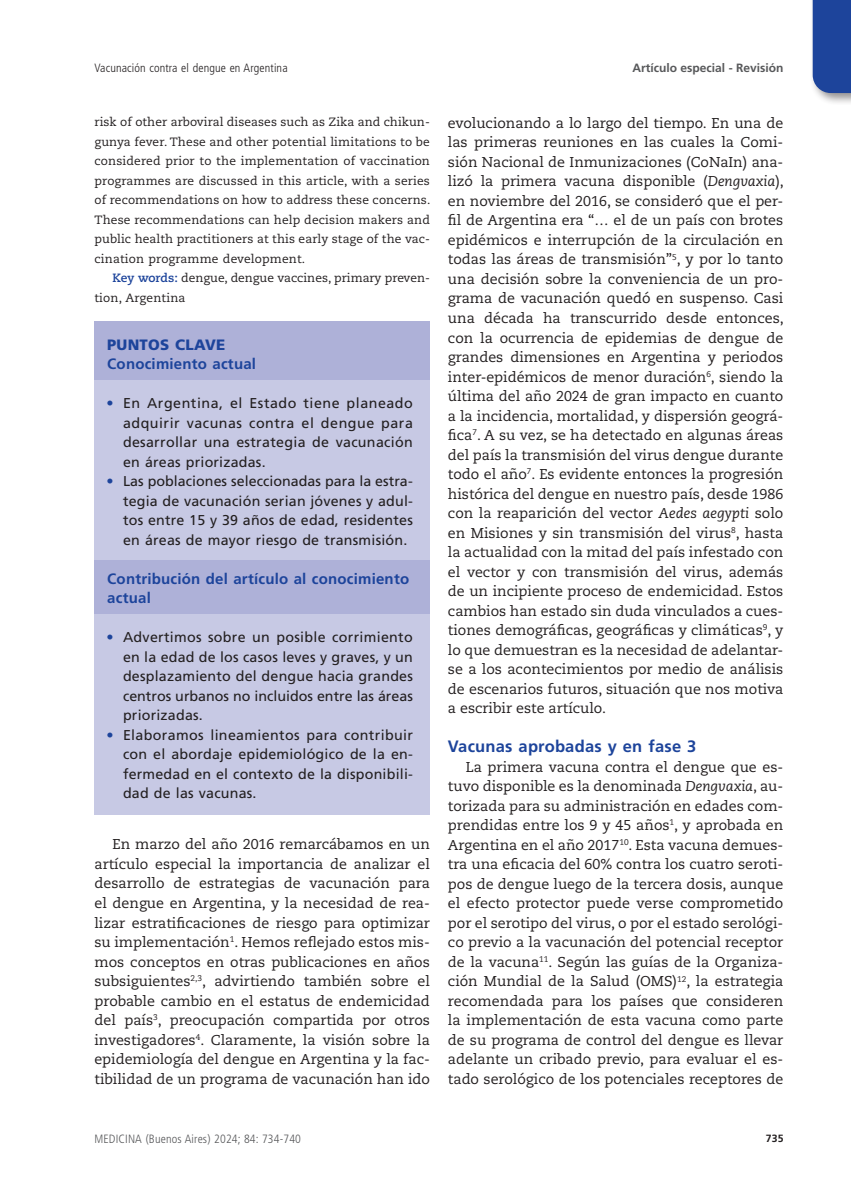
<style>
.page{position:relative;width:851px;height:1191px;background:#fff}
.page>*{position:absolute;margin:0;border:0;box-sizing:border-box;transform-origin:0 0}
.subtit-texto{font:700 16.5px "Frutiger LT Std";letter-spacing:.015em;color:#1d449b}
.subtit-Puntos_clave{font:700 15px/19.5px "Frutiger LT Std";letter-spacing:.015em;color:#1d449b}
.subtit-Puntos_clave-2{font:900 15px "Frutiger LT Std";letter-spacing:.015em;color:#1d449b}
.texto1{font:14.25px/19.5px "Caecilia LT Std";color:#231f20;text-align:justify}
.texto-Pto_clave{font:14.25px/19.5px "Frutiger LT Std";letter-spacing:.015em;color:#231f20;text-align:justify}
.abstract-1{font:12px/19.5px "Caecilia LT Std";letter-spacing:.015em;color:#231f20;text-align:justify}
.abstract{font:12px/19.5px "Caecilia LT Std";color:#231f20}
.t1{font:300 condensed 12px "Frutiger LT Std";letter-spacing:.01em;color:#57585a}
.t2{font:300 condensed 12px "Frutiger LT Std";letter-spacing:.01em;color:#231f20}
.t3{font:700 12px "Frutiger LT Std";color:#57585a}
.t4{font:700 10.5px "Frutiger LT Std";color:#231f20}
.s1{font-weight:700;color:#1d449b}
.s2{color:#1d449b}
.s3{font-style:italic}
</style>
<div class="page">
<div style="left:808px;top:0;width:42px;height:105px;background:#231f20;opacity:.5"></div>
<div style="left:812px;top:0;width:38px;height:93px;background:#1d449b"></div>
<div style="left:94px;top:321px;width:336px;height:32px;background:#aeb1d8"></div>
<div style="left:94px;top:345px;width:336px;height:32px;background:#aeb1d8"></div>
<div style="left:94px;top:365px;width:336px;height:32px;background:#aeb1d8"></div>
<div style="left:94px;top:380px;width:336px;height:103px;background:#c7c9e4"></div>
<div style="left:94px;top:458px;width:336px;height:103px;background:#c7c9e4"></div>
<div style="left:94px;top:560px;width:336px;height:51px;background:#aeb1d8"></div>
<div style="left:94px;top:599px;width:336px;height:32px;background:#aeb1d8"></div>
<div style="left:94px;top:614px;width:336px;height:122px;background:#c7c9e4"></div>
<div style="left:94px;top:712px;width:336px;height:102px;background:#c7c9e4"></div>
<p class="t2" style="left:94px;top:61px;width:195px">Vacunación contra el dengue en Argentina</p>
<p class="t3" style="left:632px;top:61px;width:152px">Artículo especial - Revisión</p>
<p class="abstract-1" style="left:94px;top:112px;width:337px">risk of other arboviral diseases such as Zika and chikun&shy;gunya fever. These and other potential limitations to be considered prior to the implementation of vaccination programmes are discussed in this article, with a series of recommendations on how to address these concerns.<br>These recommendations can help decision makers and public health practitioners at this early stage of the vac&shy;cination programme development.</p>
<p class="abstract" style="left:94px;top:268px;width:337px;text-indent:18px"><span class="s1">Key words:</span> dengue, dengue vaccines, primary preven&shy;tion, Argentina</p>
<p class="subtit-Puntos_clave-2" style="left:107px;top:335px;width:120px">PUNTOS CLAVE</p>
<p class="subtit-Puntos_clave" style="left:107px;top:354px;width:150px">Conocimiento actual</p>
<p class="texto-Pto_clave" style="left:123px;top:394px;width:291px;text-indent:-17px"><span class="s2">•</span> En Argentina, el Estado tiene planeado adquirir vacunas contra el dengue para desarrollar una estrategia de vacunación en áreas priorizadas.</p>
<p class="texto-Pto_clave" style="left:123px;top:472px;width:291px;text-indent:-17px"><span class="s2">•</span> Las poblaciones seleccionadas para la estra&shy;tegia de vacunación serian jóvenes y adul&shy;tos entre 15 y 39 años de edad, residentes en áreas de mayor riesgo de transmisión.</p>
<p class="subtit-Puntos_clave" style="left:107px;top:569px;width:303px">Contribución del artículo al conocimiento actual</p>
<p class="texto-Pto_clave" style="left:123px;top:628px;width:291px;text-indent:-17px"><span class="s2">•</span> Advertimos sobre un posible corrimiento en la edad de los casos leves y graves, y un desplazamiento del dengue hacia grandes centros urbanos no incluidos entre las áreas priorizadas.</p>
<p class="texto-Pto_clave" style="left:123px;top:725px;width:291px;text-indent:-17px"><span class="s2">•</span> Elaboramos lineamientos para contribuir con el abordaje epidemiológico de la en&shy;fermedad en el contexto de la disponibili&shy;dad de las vacunas.</p>
<p class="texto1" style="left:94px;top:835px;width:337px;text-indent:18px">En marzo del año 2016 remarcábamos en un artículo especial la importancia de analizar el desarrollo de estrategias de vacunación para el dengue en Argentina, y la necesidad de rea&shy;lizar estratificaciones de riesgo para optimizar su implementación<sup>1</sup>. Hemos reflejado estos mis&shy;mos conceptos en otras publicaciones en años subsiguientes<sup>2,3</sup>, advirtiendo también sobre el probable cambio en el estatus de endemicidad del país<sup>3</sup>, preocupación compartida por otros investigadores<sup>4</sup>. Claramente, la visión sobre la epidemiología del dengue en Argentina y la fac&shy;tibilidad de un programa de vacunación han ido</p>
<p class="texto1" style="left:448px;top:113px;width:337px">evolucionando a lo largo del tiempo. En una de las primeras reuniones en las cuales la Comi&shy;sión Nacional de Inmunizaciones (CoNaIn) ana&shy;lizó la primera vacuna disponible (<span class="s3">Dengvaxia</span>), en noviembre del 2016, se consideró que el per&shy;fil de Argentina era “… el de un país con brotes epidémicos e interrupción de la circulación en todas las áreas de transmisión”<sup>5</sup>, y por lo tanto una decisión sobre la conveniencia de un pro&shy;grama de vacunación quedó en suspenso. Casi una década ha transcurrido desde entonces, con la ocurrencia de epidemias de dengue de grandes dimensiones en Argentina y periodos inter-epidémicos de menor duración<sup>6</sup>, siendo la última del año 2024 de gran impacto en cuanto a la incidencia, mortalidad, y dispersión geográ&shy;fica<sup>7</sup>. A su vez, se ha detectado en algunas áreas del país la transmisión del virus dengue durante todo el año<sup>7</sup>. Es evidente entonces la progresión histórica del dengue en nuestro país, desde 1986 con la reaparición del vector <span class="s3">Aedes aegypti</span> solo en Misiones y sin transmisión del virus<sup>8</sup>, hasta la actualidad con la mitad del país infestado con el vector y con transmisión del virus, además de un incipiente proceso de endemicidad. Estos cambios han estado sin duda vinculados a cues&shy;tiones demográficas, geográficas y climáticas<sup>9</sup>, y lo que demuestran es la necesidad de adelantar&shy;se a los acontecimientos por medio de análisis de escenarios futuros, situación que nos motiva a escribir este artículo.</p>
<p class="subtit-texto" style="left:448px;top:736px;width:250px">Vacunas aprobadas y en fase 3</p>
<p class="texto1" style="left:448px;top:757px;width:337px;text-indent:18px">La primera vacuna contra el dengue que es&shy;tuvo disponible es la denominada <span class="s3">Dengvaxia</span>, au&shy;torizada para su administración en edades com&shy;prendidas entre los 9 y 45 años<sup>1</sup>, y aprobada en Argentina en el año 2017<sup>10</sup>. Esta vacuna demues&shy;tra una eficacia del 60% contra los cuatro seroti&shy;pos de dengue luego de la tercera dosis, aunque el efecto protector puede verse comprometido por el serotipo del virus, o por el estado serológi&shy;co previo a la vacunación del potencial receptor de la vacuna<sup>11</sup>. Según las guías de la Organiza&shy;ción Mundial de la Salud (OMS)<sup>12</sup>, la estrategia recomendada para los países que consideren la implementación de esta vacuna como parte de su programa de control del dengue es llevar adelante un cribado previo, para evaluar el es&shy;tado serológico de los potenciales receptores de</p>
<p class="t1" style="left:94px;top:1132px;width:208px">MEDICINA (Buenos Aires) 2024; 84: 734-740</p>
<p class="t4" style="left:765px;top:1132px;width:19px">735</p>
</div>
